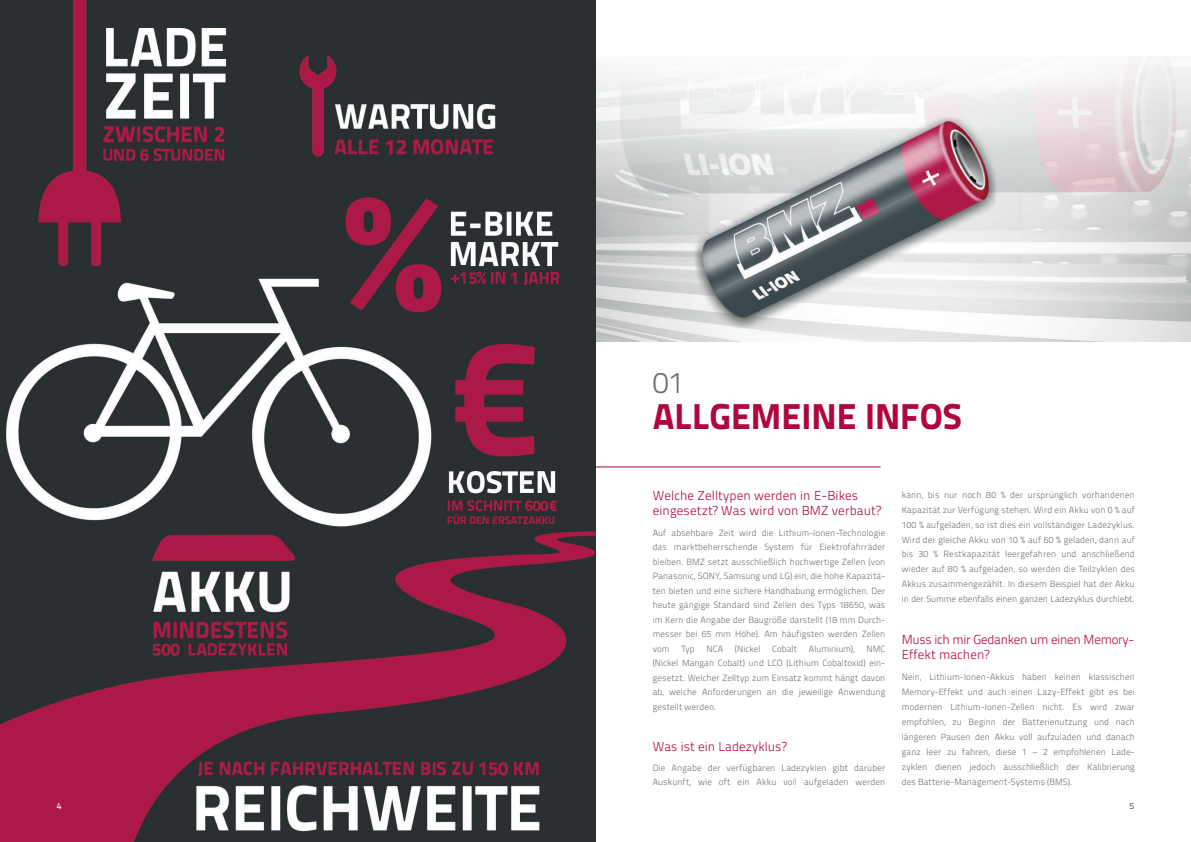
<style>
.page{position:relative;width:1191px;height:842px;background:#fff}
.page>*{position:absolute;margin:0;border:0;box-sizing:border-box;transform-origin:0 0}
.t1{font:800 36px "Titillium Text 22 L";color:#b00540}
.t2{font:300 30px "Titillium Text 22 L";color:#6d6e71}
.t3{font:300 13px/15px "Titillium Text 22 L";letter-spacing:.005em;color:#b00540}
.t4{font:300 13px/15px "Titillium Text 22 L";letter-spacing:-.02em;color:#b00540}
.t5{font:300 9px/14.5px "Titillium Text 22 L";letter-spacing:.005em;color:#6d6e71;text-align:justify}
.t6{font:500 9px "Titillium Text 22 L";color:#6d6e71}
.t7{font:500 9px "Titillium Text 22 L";color:#fff}
</style>
<div class="page">
<hr style="left:596px;top:466px;width:284px;height:1px;background:#b00540">
<img style="left:0;top:0;width:595px;height:842px">
<img style="left:596px;top:57px;width:595px;height:285px">
<p class="t7" style="left:57px;top:802px;width:6px">4</p>
<h2 class="t2" style="left:653px;top:366px;width:33px">01</h2>
<h1 class="t1" style="left:653px;top:404px;width:311px">ALLGEMEINE INFOS</h1>
<h3 class="t3" style="left:653px;top:488px;width:230px">Welche Zelltypen werden in E-Bikes eingesetzt? Was wird von BMZ verbaut?</h3>
<p class="t5" style="left:653px;top:525px;width:234px">Auf absehbare Zeit wird die Lithium-Ionen-Technologie das marktbeherrschende System für Elektrofahrräder bleiben. BMZ setzt ausschließlich hochwertige Zellen (von Panasonic, SONY, Samsung und LG) ein, die hohe Kapazitä&shy;ten bieten und eine sichere Handhabung ermöglichen. Der heute gängige Standard sind Zellen des Typs 18650, was im Kern die Angabe der Baugröße darstellt (18 mm Durch&shy;messer bei 65 mm Höhe). Am häufigsten werden Zellen vom</p>
<p class="t5" style="left:681px;top:641px;width:15px">Typ</p>
<p class="t5" style="left:706px;top:641px;width:18px">NCA</p>
<p class="t5" style="left:735px;top:641px;width:27px">(Nickel</p>
<p class="t5" style="left:772px;top:641px;width:26px">Cobalt</p>
<p class="t5" style="left:809px;top:641px;width:47px">Aluminium),</p>
<p class="t5" style="left:653px;top:641px;width:234px;text-indent:214px">NMC (Nickel Mangan Cobalt) und LCO (Lithium Cobaltoxid) ein&shy;gesetzt. Welcher Zelltyp zum Einsatz kommt hängt davon ab, welche Anforderungen an die jeweilige Anwendung gestellt werden.</p>
<h3 class="t3" style="left:653px;top:739px;width:135px">Was ist ein Ladezyklus?</h3>
<p class="t5" style="left:653px;top:761px;width:234px;line-height:14px">Die Angabe der verfügbaren Ladezyklen gibt darüber<br>Auskunft, wie oft ein Akku voll aufgeladen werden</p>
<p class="t5" style="left:901px;top:488px;width:235px;line-height:14.8px">kann, bis nur noch 80 % der ursprünglich vorhandenen Kapazität zur Verfügung stehen. Wird ein Akku von 0 % auf 100 % aufgeladen, so ist dies ein vollständiger Ladezyklus.<br>Wird der gleiche Akku von 10 % auf 60 % geladen, dann auf bis 30 % Restkapazität leergefahren und anschließend wieder auf 80 % aufgeladen, so werden die Teilzyklen des Akkus zusammengezählt. In diesem Beispiel hat der Akku in der Summe ebenfalls einen ganzen Ladezyklus durchlebt.</p>
<h3 class="t4" style="left:901px;top:632px;width:234px">Muss ich mir Gedanken um einen Memory-<br>Effekt machen?</h3>
<p class="t5" style="left:901px;top:669px;width:234px;line-height:15px">Nein, Lithium-Ionen-Akkus haben keinen klassischen Memory-Effekt und auch einen Lazy-Effekt gibt es bei modernen Lithium-Ionen-Zellen nicht. Es wird zwar empfohlen, zu Beginn der Batterienutzung und nach längeren Pausen den Akku voll aufzuladen und danach ganz leer zu fahren, diese 1 – 2 empfohlenen Lade&shy;zyklen dienen jedoch ausschließlich der Kalibrierung des Batterie-Management-Systems (BMS).</p>
<p class="t6" style="left:1129px;top:802px;width:6px">5</p>
</div>
